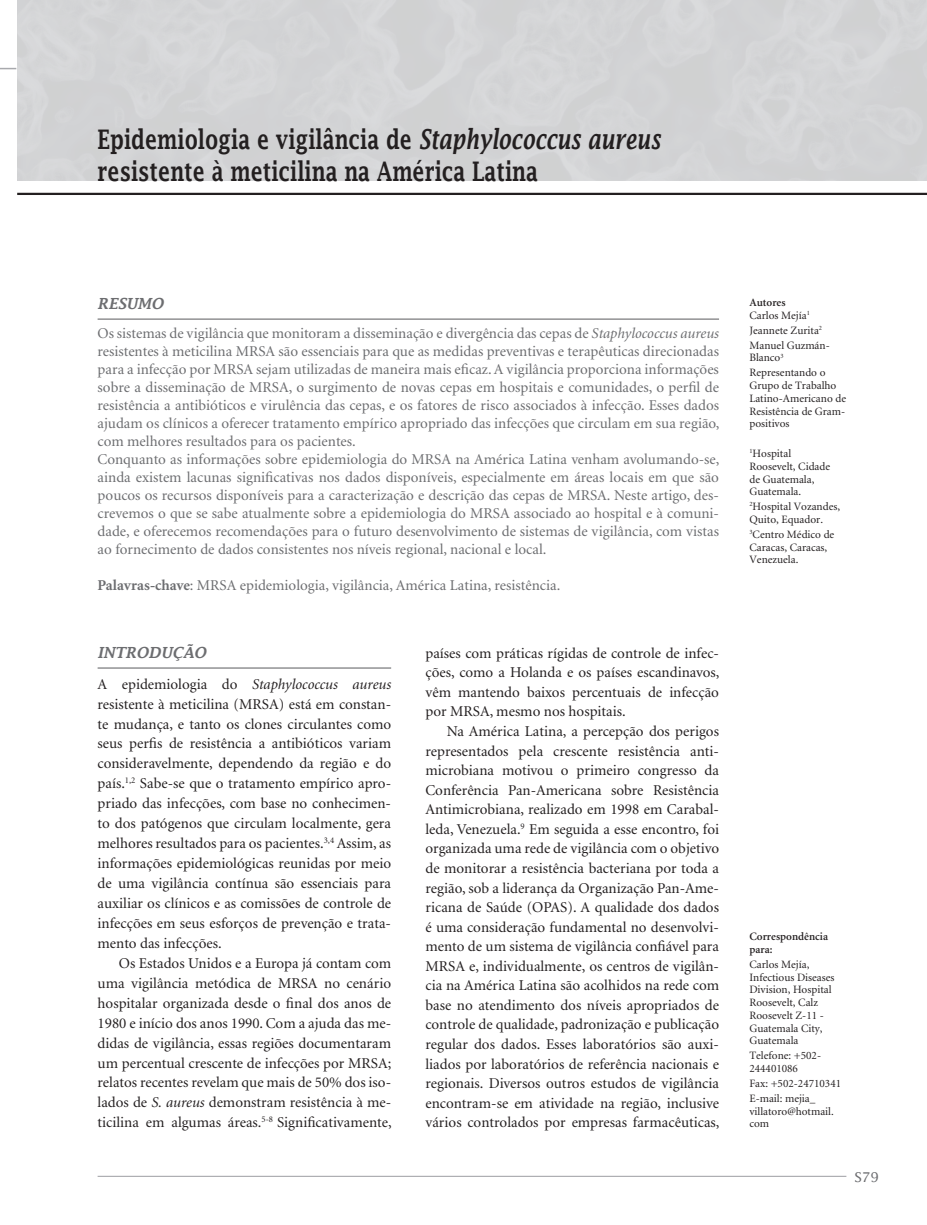
<style>
.page{position:relative;width:927px;height:1225px;background:#fff}
.page>*{position:absolute;margin:0;border:0;box-sizing:border-box;transform-origin:0 0}
.t1{font:600 27px/32.4px "Lucida Fax";color:#231f20;scale:.75 1}
.t2{font:15px/19.5px "Minion";color:#231f20;text-align:justify}
.t3{font:15px/18px "Minion";color:#6c6d70}
.t4{font:italic 600 15px "Lucida Fax";color:#6c6d70}
.t5{font:13.5px "Lucida Fax";color:#6c6d70}
.t6{font:11.25px/12.8px "Minion";color:#231f20}
.t7{font:600 11.25px/12.8px "Minion";color:#231f20}
.s1{font-style:italic}
.s2{font-weight:700}
.s3{font-weight:600}
</style>
<div class="page">
<svg style="left:0;top:68px;width:16px;height:1px"></svg>
<hr style="left:98px;top:1175px;width:748px;height:1px;background:#a8a9ad">
<hr style="left:17px;top:193px;width:909px;height:2px;background:#231f20">
<hr style="left:98px;top:318px;width:621px;height:1px;background:#6c6d70">
<hr style="left:98px;top:667px;width:293px;height:1px;background:#6c6d70">
<h1 class="t1" style="left:98px;top:122px;width:752px">Epidemiologia e vigilância de <span class="s1">Staphylococcus aureus </span>resistente à meticilina na América Latina</h1>
<p class="t4" style="left:98px;top:295px;width:67px">RESUMO</p>
<p class="t3" style="left:98px;top:324px;width:623px">Os sistemas de vigilância que monitoram a disseminação e divergência das cepas de <span class="s1">Staphylococcus aureus </span>resistentes à meticilina MRSA são essenciais para que as medidas preventivas e terapêuticas direcionadas para a infecção por MRSA sejam utilizadas de maneira mais eficaz. A vigilância proporciona informações sobre a disseminação de MRSA, o surgimento de novas cepas em hospitais e comunidades, o perfil de resistência a antibióticos e virulência das cepas, e os fatores de risco associados à infecção. Esses dados ajudam os clínicos a oferecer tratamento empírico apropriado das infecções que circulam em sua região, com melhores resultados para os pacientes.<br>Conquanto as informações sobre epidemiologia do MRSA na América Latina venham avolumando-se, ainda existem lacunas significativas nos dados disponíveis, especialmente em áreas locais em que são poucos os recursos disponíveis para a caracterização e descrição das cepas de MRSA. Neste artigo, des&shy;crevemos o que se sabe atualmente sobre a epidemiologia do MRSA associado ao hospital e à comuni&shy;dade, e oferecemos recomendações para o futuro desenvolvimento de sistemas de vigilância, com vistas ao fornecimento de dados consistentes nos níveis regional, nacional e local.</p>
<p class="t3" style="left:98px;top:576px;width:464px"><span class="s2">Palavras-chave</span>: MRSA epidemiologia, vigilância, América Latina, resistência.</p>
<p class="t4" style="left:98px;top:644px;width:110px">INTRODUÇÃO</p>
<p class="t2" style="left:98px;top:674px;width:295px;line-height:20px">A epidemiologia do <span class="s1">Staphylococcus aureus </span>resistente à meticilina (MRSA) está em constan&shy;te mudança, e tanto os clones circulantes como seus perfis de resistência a antibióticos variam consideravelmente, dependendo da região e do país.<sup>1,2</sup> Sabe-se que o tratamento empírico apro&shy;priado das infecções, com base no conhecimen&shy;to dos patógenos que circulam localmente, gera melhores resultados para os pacientes.<sup>3,4</sup> Assim, as informações epidemiológicas reunidas por meio de uma vigilância contínua são essenciais para auxiliar os clínicos e as comissões de controle de infecções em seus esforços de prevenção e trata&shy;mento das infecções.</p>
<p class="t2" style="left:98px;top:953px;width:295px;line-height:20px;text-indent:21px">Os Estados Unidos e a Europa já contam com uma vigilância metódica de MRSA no cenário hospitalar organizada desde o final dos anos de 1980 e início dos anos 1990. Com a ajuda das me&shy;didas de vigilância, essas regiões documentaram um percentual crescente de infecções por MRSA; relatos recentes revelam que mais de 50% dos iso&shy;lados de <span class="s1">S. aureus</span> demonstram resistência à me&shy;ticilina em algumas áreas.<sup>5-8</sup> Significativamente,</p>
<p class="t2" style="left:425px;top:643px;width:295px">países com práticas rígidas de controle de infec&shy;ções, como a Holanda e os países escandinavos, vêm mantendo baixos percentuais de infecção por MRSA, mesmo nos hospitais.</p>
<p class="t2" style="left:425px;top:722px;width:295px;text-indent:21px">Na América Latina, a percepção dos perigos representados pela crescente resistência anti&shy;microbiana motivou o primeiro congresso da Conferência Pan-Americana sobre Resistência Antimicrobiana, realizado em 1998 em Carabal&shy;leda, Venezuela.<sup>9</sup> Em seguida a esse encontro, foi organizada uma rede de vigilância com o objetivo de monitorar a resistência bacteriana por toda a região, sob a liderança da Organização Pan-Ame&shy;ricana de Saúde (OPAS). A qualidade dos dados é uma consideração fundamental no desenvolvi&shy;mento de um sistema de vigilância confiável para MRSA e, individualmente, os centros de vigilân&shy;cia na América Latina são acolhidos na rede com base no atendimento dos níveis apropriados de controle de qualidade, padronização e publicação regular dos dados. Esses laboratórios são auxi&shy;liados por laboratórios de referência nacionais e regionais. Diversos outros estudos de vigilância encontram-se em atividade na região, inclusive vários controlados por empresas farmacêuticas,</p>
<p class="t6" style="left:749px;top:296px;width:62px"><span class="s3">Autores<br></span>Carlos Mejía<sup>1</sup></p>
<p class="t6" style="left:749px;top:323px;width:82px;line-height:14.9px">Jeannete Zurita<sup>2<br></sup>Manuel Guzmán-</p>
<p class="t6" style="left:749px;top:350px;width:78px;line-height:14.9px">Blanco<sup>3<br></sup>Representando o</p>
<p class="t6" style="left:749px;top:379px;width:98px">Grupo de Trabalho<br>Latino-Americano de<br>Resistência de Gram&shy;positivos</p>
<p class="t6" style="left:749px;top:447px;width:82px"><sup>1</sup>Hospital<br>Roosevelt, Cidade de Guatemala,<br>Guatemala.</p>
<p class="t6" style="left:749px;top:500px;width:92px"><sup>2</sup>Hospital Vozandes,<br>Quito, Equador.</p>
<p class="t6" style="left:749px;top:528px;width:86px"><sup>3</sup>Centro Médico de<br>Caracas, Caracas,<br>Venezuela.</p>
<p class="t7" style="left:749px;top:930px;width:80px">Correspondência para:</p>
<p class="t6" style="left:749px;top:958px;width:87px">Carlos Mejía,<br>Infectious Diseases<br>Division, Hospital<br>Roosevelt, Calz<br>Roosevelt Z-11 -<br>Guatemala City,<br>Guatemala</p>
<p class="t6" style="left:749px;top:1049px;width:73px">Telefone: +502-<br>244401086</p>
<p class="t6" style="left:749px;top:1076px;width:93px;line-height:14.9px">Fax: +502-24710341<br>E-mail: mejia_</p>
<p class="t6" style="left:749px;top:1104px;width:86px">villatoro@hotmail. com</p>
<p class="t5" style="left:854px;top:1169px;width:26px">S79</p>
</div>
